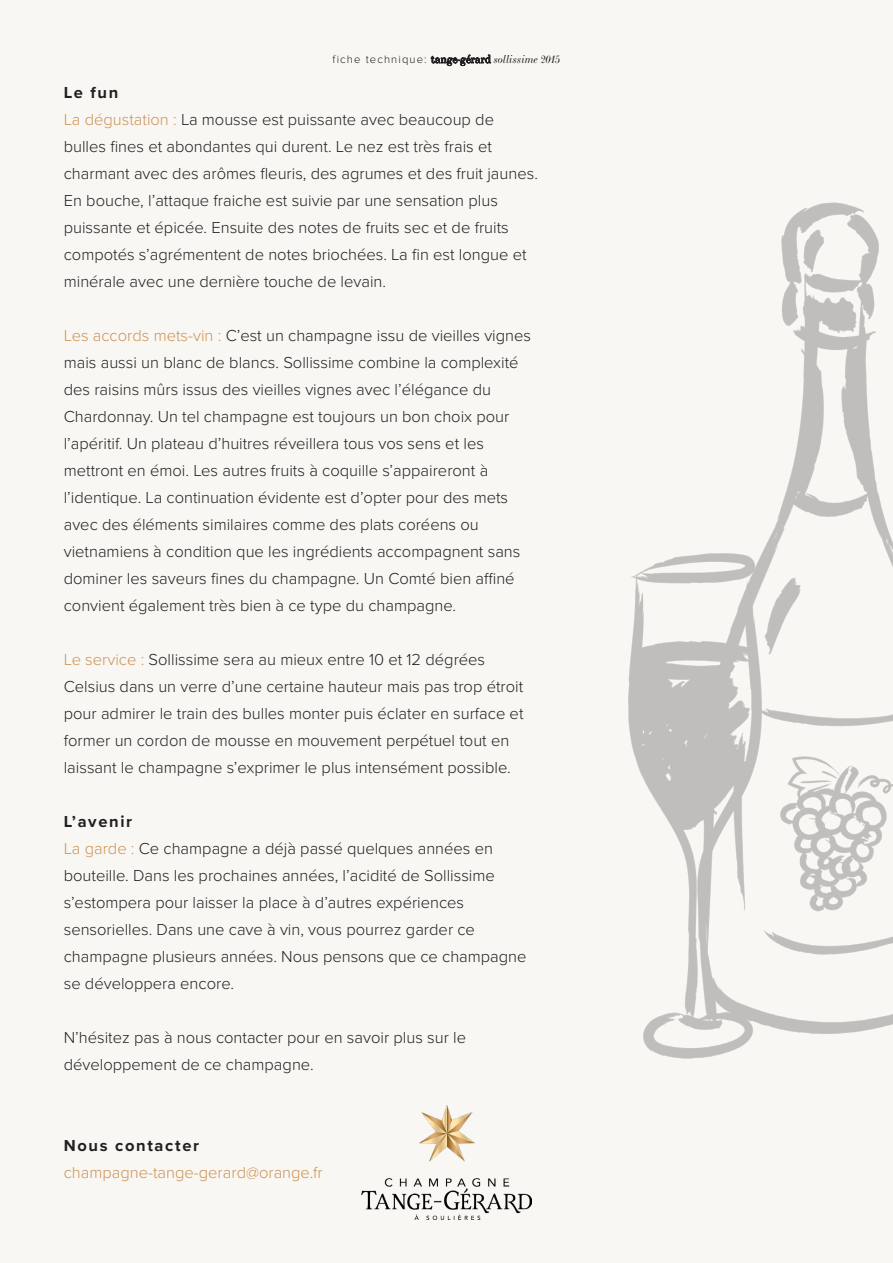
<style>
.page{position:relative;width:893px;height:1263px;background:#f9f7f3}
.page>*{position:absolute;margin:0;border:0;box-sizing:border-box;transform-origin:0 0}
.Body{font:300 16.5px/27px "Proxima Nova";color:#231f20}
.Body-2{font:300 16.5px "Proxima Nova";color:#cc9356}
.Body_Bold{font:700 16.5px "Proxima Nova";letter-spacing:.1em;color:#231f20}
.t1{font:300 11.25px "Proxima Nova";letter-spacing:.1em;color:#231f20}
.s1{font-family:"LTC Bodoni 175 Pro";font-weight:400}
.s2{font-family:"LTC Bodoni 175";font-weight:400;font-style:italic}
.s3{color:#cc9356}
</style>
<div class="page">
<img style="left:361px;top:1106px;width:166px;height:114px">
<img style="left:521px;top:202px;width:372px;height:1007px">
<p class="t1" style="left:333px;top:51px;width:229px">fiche technique: <span class="s1">tange-gérard</span> <span class="s2">sollissime 2015</span></p>
<p class="Body_Bold" style="left:64px;top:80px;width:56px">Le fun</p>
<p class="Body" style="left:64px;top:105px;width:476px"><span class="s3">La dégustation :</span> La mousse est puissante avec beaucoup de bulles fines et abondantes qui durent. Le nez est très frais et charmant avec des arômes fleuris, des agrumes et des fruit jaunes.<br>En bouche, l’attaque fraiche est suivie par une sensation plus puissante et épicée. Ensuite des notes de fruits sec et de fruits compotés s’agrémentent de notes briochées. La fin est longue et minérale avec une dernière touche de levain.</p>
<p class="Body" style="left:64px;top:321px;width:469px"><span class="s3">Les accords mets-vin :</span> C’est un champagne issu de vieilles vignes mais aussi un blanc de blancs. Sollissime combine la complexité des raisins mûrs issus des vieilles vignes avec l’élégance du Chardonnay. Un tel champagne est toujours un bon choix pour l’apéritif. Un plateau d’huitres réveillera tous vos sens et les mettront en émoi. Les autres fruits à coquille s’appaireront à l’identique. La continuation évidente est d’opter pour des mets avec des éléments similaires comme des plats coréens ou vietnamiens à condition que les ingrédients accompagnent sans dominer les saveurs fines du champagne. Un Comté bien affiné convient également très bien à ce type du champagne.</p>
<p class="Body" style="left:64px;top:645px;width:461px"><span class="s3">Le service :</span> Sollissime sera au mieux entre 10 et 12 dégrées Celsius dans un verre d’une certaine hauteur mais pas trop étroit pour admirer le train des bulles monter puis éclater en surface et former un cordon de mousse en mouvement perpétuel tout en laissant le champagne s’exprimer le plus intensément possible.</p>
<p class="Body_Bold" style="left:64px;top:809px;width:70px">L’avenir</p>
<p class="Body" style="left:64px;top:834px;width:464px"><span class="s3">La garde :</span> Ce champagne a déjà passé quelques années en bouteille. Dans les prochaines années, l’acidité de Sollissime s’estompera pour laisser la place à d’autres expériences sensorielles. Dans une cave à vin, vous pourrez garder ce champagne plusieurs années. Nous pensons que ce champagne se développera encore.</p>
<p class="Body" style="left:64px;top:1023px;width:404px">N’hésitez pas à nous contacter pour en savoir plus sur le développement de ce champagne.</p>
<p class="Body_Bold" style="left:64px;top:1133px;width:137px">Nous contacter</p>
<p class="Body-2" style="left:64px;top:1160px;width:260px">champagne-tange-gerard@orange.fr</p>
</div>
